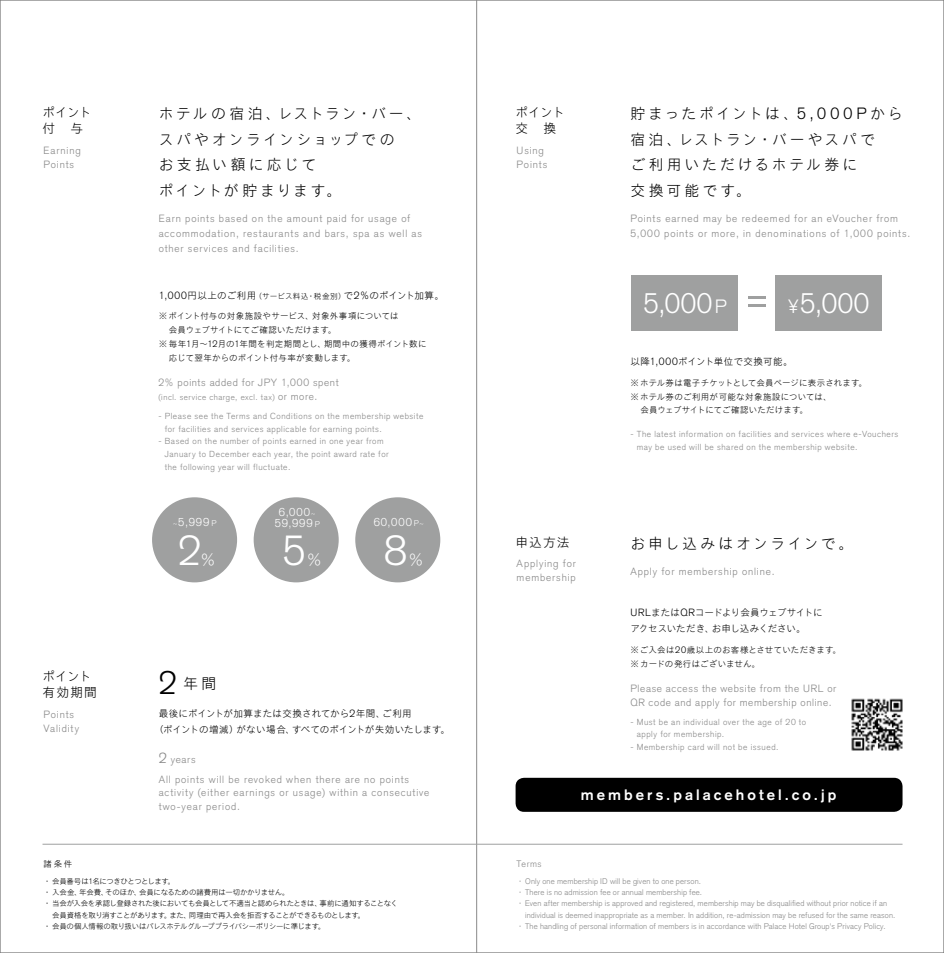
<style>
.page{position:relative;width:944px;height:953px;background:#fff}
.page>*{position:absolute;margin:0;border:0;box-sizing:border-box;transform-origin:0 0}
.t1{font:300 41.4px "Akzidenz Grotesk";color:#fff}
.t2{font:300 32.1px "Akzidenz Grotesk";color:#000}
.t3{font:300 27.75px "Akzidenz Grotesk";letter-spacing:.02em;color:#fff}
.t4{font:300 18.9px "Akzidenz Grotesk";color:#fff}
.t5{font:14.85px/25.5px "TB Go Std SL";letter-spacing:.175em;color:#000}
.t6{font:14.85px/25.5px "TB Go Std SL";letter-spacing:.13em;color:#000}
.t7{font:700 14.85px "Akzidenz Grotesk";letter-spacing:.205em;color:#fff}
.t8{font:14.85px/25.5px "TB Go Std SL";letter-spacing:.2em;color:#000}
.t9{font:14.4px "TB Go Std SL";color:#fff}
.t10{font:300 14.4px "Akzidenz Grotesk";color:#898989}
.t11{font:12.75px/15.9px "TB Go Std SL";letter-spacing:-.005em;color:#000}
.t12{font:12.75px/15.9px "TB Go Std SL";letter-spacing:.04em;color:#000}
.t13{font:300 11.25px "Akzidenz Grotesk";letter-spacing:.08em;color:#fff}
.t14{font:300 10.35px/13.8px "Akzidenz Grotesk";letter-spacing:.085em;color:#898989}
.t15{font:300 10.35px/13.8px "Akzidenz Grotesk";letter-spacing:.065em;color:#898989}
.t16{font:9.6px/15.9px "TB Go Std SL";letter-spacing:-.005em;color:#000}
.t17{font:9.6px/15.9px "TB Go Std SL";letter-spacing:-.03em;color:#000}
.t18{font:9.6px "TB Go Std SL";letter-spacing:.025em;color:#000}
.t19{font:9.6px "TB Go Std SL";letter-spacing:-.05em;color:#000}
.t20{font:9.6px "TB Go Std SL";letter-spacing:.03em;color:#000}
.t21{font:9.6px "TB Go Std SL";letter-spacing:-.025em;color:#000}
.t22{font:300 9.15px "Akzidenz Grotesk";letter-spacing:.06em;color:#898989}
.t23{font:300 8.55px/12.8px "Akzidenz Grotesk";letter-spacing:.065em;color:#898989}
.t24{font:8.55px/13.8px "TB Go Std SL";letter-spacing:.015em;color:#000}
.t25{font:300 8.25px "Akzidenz Grotesk";letter-spacing:.065em;color:#898989}
.t26{font:300 8.1px "Akzidenz Grotesk";letter-spacing:.015em;color:#898989}
.t27{font:300 8.1px "Akzidenz Grotesk";color:#fff}
.t28{font:7.65px "TB Go Std SL";letter-spacing:.025em;color:#000}
.t29{font:7.5px/11.1px "TB Go Std SL";letter-spacing:-.04em;color:#000}
.s1{font-family:"Akzidenz Grotesk";font-weight:300;font-size:16.05px}
.s2{font-size:7.65px}
.s3{font-family:"Akzidenz Grotesk";font-weight:300;font-size:10.35px}
.s4{font-size:18.9px}
.s5{font-family:"Akzidenz Grotesk";font-weight:300;font-size:9.15px}
.s6{font-family:"Akzidenz Grotesk";font-weight:300;font-size:8.1px}
.s7{font-family:"TB Go Std SL";font-weight:400;font-size:7.5px}
</style>
<div class="page">
<hr style="left:476px;top:0;width:1px;height:952px;background:#898989">
<div style="left:516px;top:777px;width:386px;height:34px;background:#000;border-radius:9px"></div>
<img style="left:851px;top:698px;width:52px;height:53px">
<div style="left:631px;top:275px;width:106px;height:55px;background:#9fa0a0"></div>
<div style="left:775px;top:275px;width:107px;height:55px;background:#9fa0a0"></div>
<svg style="left:748px;top:296px;width:17px;height:2px"></svg>
<svg style="left:748px;top:305px;width:17px;height:2px"></svg>
<hr style="left:43px;top:843px;width:859px;height:1px;background:#9fa0a0">
<div style="left:254px;top:497px;width:85px;height:85px;background:#9fa0a0;border-radius:50%"></div>
<div style="left:152px;top:497px;width:85px;height:85px;background:#9fa0a0;border-radius:50%"></div>
<div style="left:355px;top:497px;width:85px;height:85px;background:#9fa0a0;border-radius:50%"></div>
<h3 class="t11" style="left:43px;top:103px;width:51px">ポイント付　与</h3>
<p class="t14" style="left:44px;top:143px;width:39px">Earning<br>Points</p>
<h3 class="t5" style="left:159px;top:100px;width:237px">ホテルの宿泊、<br>スパやオンラインショップでのお支払い額に応じて<br>ポイントが貯まります。</h3>
<h3 class="t5" style="left:278px;top:100px;width:145px">レストラン・バー、</h3>
<h3 class="t11" style="left:516px;top:103px;width:51px">ポイント交　換</h3>
<p class="t14" style="left:517px;top:143px;width:32px">Using<br>Points</p>
<h3 class="t6" style="left:679px;top:100px;width:225px;text-indent:-49px">貯まったポイントは、<span class="s1">5,000P</span>からレストラン・バーやスパで</h3>
<h3 class="t8" style="left:630px;top:125px;width:228px">宿泊、<br>ご利用いただけるホテル券に交換可能です。</h3>
<p class="t14" style="left:159px;top:211px;width:265px;line-height:14.9px">Earn points based on the amount paid for usage of accommodation, restaurants and bars, spa as well as other services and facilities.</p>
<p class="t14" style="left:630px;top:211px;width:281px;line-height:14.9px">Points earned may be redeemed for an eVoucher from<br>5,000 points or more, in denominations of 1,000 points.</p>
<p class="t19" style="left:338px;top:287px;width:108px">で<span class="s2">）</span> <span class="s3">2%</span>のポイント加算。</p>
<p class="t20" style="left:159px;top:287px;width:99px"><span class="s3">1,000</span>円以上のご利用</p>
<p class="t28" style="left:255px;top:289px;width:55px">（サービス料込</p>
<p class="t28" style="left:307px;top:289px;width:32px">・税金別</p>
<h3 class="t3" style="left:643px;top:287px;width:71px">5,000</h3>
<h3 class="t3" style="left:788px;top:287px;width:83px"><span class="s4">¥</span>5,000</h3>
<h3 class="t4" style="left:715px;top:295px;width:13px">P</h3>
<p class="t24" style="left:159px;top:308px;width:157px">※ポイント付与の対象施設やサービス、</p>
<p class="t24" style="left:169px;top:322px;width:169px">会員ウェブサイトにてご確認いただけます。</p>
<p class="t24" style="left:324px;top:336px;width:104px">期間中の獲得ポイント数に</p>
<p class="t24" style="left:312px;top:308px;width:88px">対象外事項については</p>
<p class="t24" style="left:169px;top:336px;width:188px;text-indent:-10px">※ 毎年月<span class="s5">1</span> ～<span class="s5">12</span>月の<span class="s5">1</span>年間を判定期間とし、<br>応じて翌年からのポイント付与率が変動します。</p>
<p class="t18" style="left:630px;top:353px;width:164px">以降<span class="s3">1,000</span>ポイント単位で交換可能。</p>
<p class="t24" style="left:630px;top:375px;width:239px">※ホテル券は電子チケットとして会員ページに表示されます。</p>
<p class="t24" style="left:630px;top:389px;width:203px">※ホテル券のご利用が可能な対象施設については、</p>
<p class="t24" style="left:640px;top:402px;width:169px">会員ウェブサイトにてご確認いただけます。</p>
<p class="t15" style="left:278px;top:375px;width:62px;text-indent:-120px">2% points added for JPY 1,000 spent or more.</p>
<p class="t25" style="left:158px;top:392px;width:118px">(incl. service charge, excl. tax)</p>
<p class="t23" style="left:165px;top:409px;width:260px;text-indent:-6px">- Please see the Terms and Conditions on the membership website for facilities and services applicable for earning points.</p>
<p class="t23" style="left:165px;top:435px;width:225px;text-indent:-6px">- Based on the number of points earned in one year from<br>January to December each year, the point award rate for the following year will fluctuate.</p>
<p class="t23" style="left:637px;top:428px;width:263px;text-indent:-6px">- The latest information on facilities and services where -e Vouchers may be used will be shared on the membership website.</p>
<h3 class="t13" style="left:178px;top:515px;width:33px">5,999</h3>
<p class="t27" style="left:211px;top:518px;width:7px">P</p>
<p class="t27" style="left:173px;top:518px;width:6px">~</p>
<h3 class="t13" style="left:279px;top:506px;width:33px">6,000</h3>
<p class="t27" style="left:311px;top:508px;width:6px">~</p>
<h3 class="t13" style="left:275px;top:516px;width:39px">59,999</h3>
<p class="t27" style="left:315px;top:519px;width:7px">P</p>
<h3 class="t13" style="left:374px;top:515px;width:40px">60,000</h3>
<p class="t27" style="left:414px;top:518px;width:11px">P~</p>
<h1 class="t1" style="left:178px;top:526px;width:24px">2</h1>
<h3 class="t9" style="left:201px;top:547px;width:16px">％</h3>
<h1 class="t1" style="left:283px;top:526px;width:24px">5</h1>
<h3 class="t9" style="left:307px;top:547px;width:16px">％</h3>
<h1 class="t1" style="left:384px;top:526px;width:24px">8</h1>
<h3 class="t9" style="left:409px;top:547px;width:16px">％</h3>
<h3 class="t11" style="left:516px;top:533px;width:55px">申込方法</h3>
<p class="t14" style="left:517px;top:557px;width:61px">Applying for</p>
<p class="t14" style="left:517px;top:570px;width:61px">membership</p>
<h3 class="t5" style="left:630px;top:529px;width:225px">お申し込みはオンラインで。</h3>
<p class="t14" style="left:630px;top:564px;width:146px">Apply for membership online.</p>
<p class="t17" style="left:712px;top:604px;width:112px;text-indent:-81px"><span class="s3">URL</span>または<span class="s3">QR</span>コードより会員ウェブサイトにお申し込みください。</p>
<p class="t16" style="left:630px;top:620px;width:86px">アクセスいただき、</p>
<p class="t24" style="left:630px;top:642px;width:212px">※ご入会は<span class="s5">20</span>歳以上のお客様とさせていただきます。※ カードの発行はございません。</p>
<h3 class="t12" style="left:43px;top:667px;width:56px">ポイント有効期間</h3>
<p class="t14" style="left:44px;top:707px;width:37px">Points<br>Validity</p>
<h2 class="t2" style="left:159px;top:663px;width:19px">2</h2>
<h3 class="t5" style="left:183px;top:670px;width:35px">年間</h3>
<p class="t16" style="left:292px;top:704px;width:160px;text-indent:-133px">最後にポイントが加算または交換されてから<span class="s3">2</span>年間、<br>すべてのポイントが失効いたします。</p>
<p class="t16" style="left:382px;top:704px;width:31px">ご利用</p>
<p class="t21" style="left:154px;top:720px;width:86px">（ポイントの増減）</p>
<p class="t14" style="left:171px;top:752px;width:26px">years</p>
<p class="t16" style="left:236px;top:720px;width:61px">がない場合、</p>
<h3 class="t10" style="left:159px;top:750px;width:10px">2</h3>
<p class="t14" style="left:159px;top:772px;width:272px">All points will be revoked when there are no points activity (either earnings or usage) within a consecutive two-year period.</p>
<p class="t15" style="left:630px;top:681px;width:207px">Please access the website from the URL or<br>QR code and apply for membership online.</p>
<p class="t23" style="left:637px;top:715px;width:171px;text-indent:-6px">- Must be an individual over the age of 20 to apply for membership.</p>
<p class="t23" style="left:630px;top:740px;width:150px">- Membership card will not be issued.</p>
<h3 class="t7" style="left:581px;top:785px;width:257px">members.palacehotel.co.jp</h3>
<p class="t24" style="left:44px;top:856px;width:30px">諸条件</p>
<p class="t22" style="left:517px;top:858px;width:27px">Terms</p>
<p class="t29" style="left:139px;top:875px;width:152px;text-indent:-96px">・会員番号は<span class="s6">1</span>名につきひとつとします。<br>会員になるための諸費用は一切かかりません。</p>
<p class="t29" style="left:79px;top:886px;width:31px">年会費、</p>
<p class="t29" style="left:44px;top:886px;width:40px">・入会金、</p>
<p class="t29" style="left:105px;top:886px;width:38px">そのほか、</p>
<p class="t29" style="left:189px;top:897px;width:178px;text-indent:-145px">・当会が入会を承認し登録された後においても会員として不適当と認められたときは、<br>同理由で再入会を拒否することができるものとします。</p>
<p class="t29" style="left:319px;top:897px;width:80px">事前に通知することなく</p>
<p class="t29" style="left:44px;top:908px;width:283px;text-indent:9px">会員資格を取り消すことがあります。<br>・会員の個人情報の取り扱いはパレスホテルグループプライバシーポリシーに準じます。</p>
<p class="t29" style="left:169px;top:908px;width:23px">また、</p>
<p class="t26" style="left:517px;top:876px;width:186px"><span class="s7">・</span>Only one membership ID will be given to one person.</p>
<p class="t26" style="left:517px;top:887px;width:187px"><span class="s7">・</span>There is no admission fee or annual membership fee.</p>
<p class="t26" style="left:517px;top:898px;width:372px"><span class="s7">・</span>Even after membership is approved and registered, membership may be disqualified without prior notice if an</p>
<p class="t26" style="left:525px;top:909px;width:372px">individual is deemed inappropriate as a member In. addition re, -admission may be refused for the same reason.</p>
<p class="t26" style="left:517px;top:921px;width:371px"><span class="s7">・</span>The handling of personal information of members is in accordance with Palace Hotel Group s' Privacy Policy.</p>
</div>
